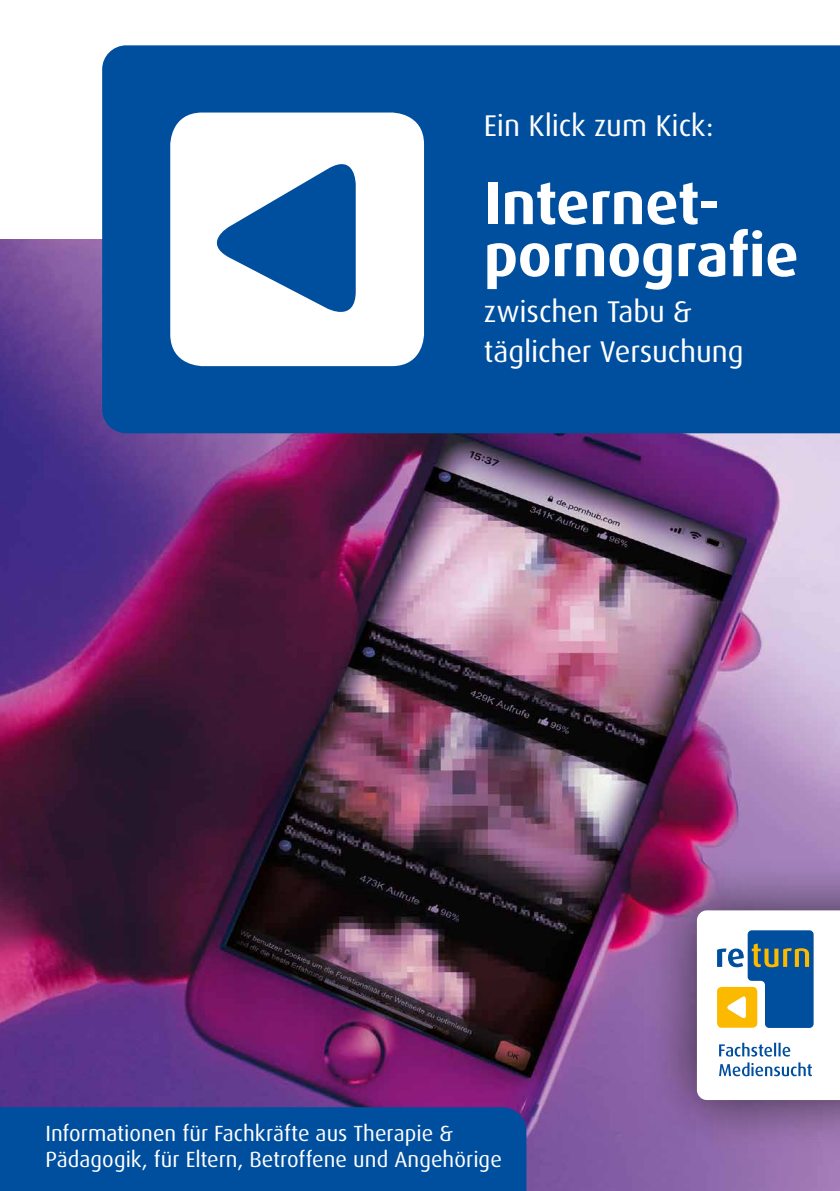
<style>
.page{position:relative;width:840px;height:1191px;background:#fff}
.page>*{position:absolute;margin:0;border:0;box-sizing:border-box;transform-origin:0 0}
.t1{font:700 60px/52px "Dax OT";letter-spacing:-.005em;color:#fff}
.t2{font:30px/40px "Dax OT";letter-spacing:-.005em;color:#fff}
.t3{font:22px/26px "Dax OT";color:#fff}
</style>
<div class="page">
<img style="left:0;top:239px;width:839px;height:952px">
<div style="left:643px;top:857px;width:196px;height:295px;background:#000;opacity:.64"></div>
<svg style="left:696px;top:910px;width:143px;height:190px"></svg>
<div style="left:0;top:1107px;width:526px;height:84px;background:#004f9f"></div>
<div style="left:102px;top:45px;width:737px;height:388px;background:#004f9f"></div>
<svg style="left:170px;top:112px;width:254px;height:254px"></svg>
<h2 class="t2" style="left:483px;top:106px;width:231px">Ein Klick zum Kick:</h2>
<h1 class="t1" style="left:483px;top:178px;width:316px">Internet&shy;pornografie</h1>
<h2 class="t2" style="left:483px;top:292px;width:261px">zwischen Tabu &amp; täglicher Versuchung</h2>
<p class="t3" style="left:45px;top:1120px;width:457px">Informationen für Fachkräfte aus Therapie &amp;<br>Pädagogik, für Eltern, Betroffene und Angehörige</p>
</div>
